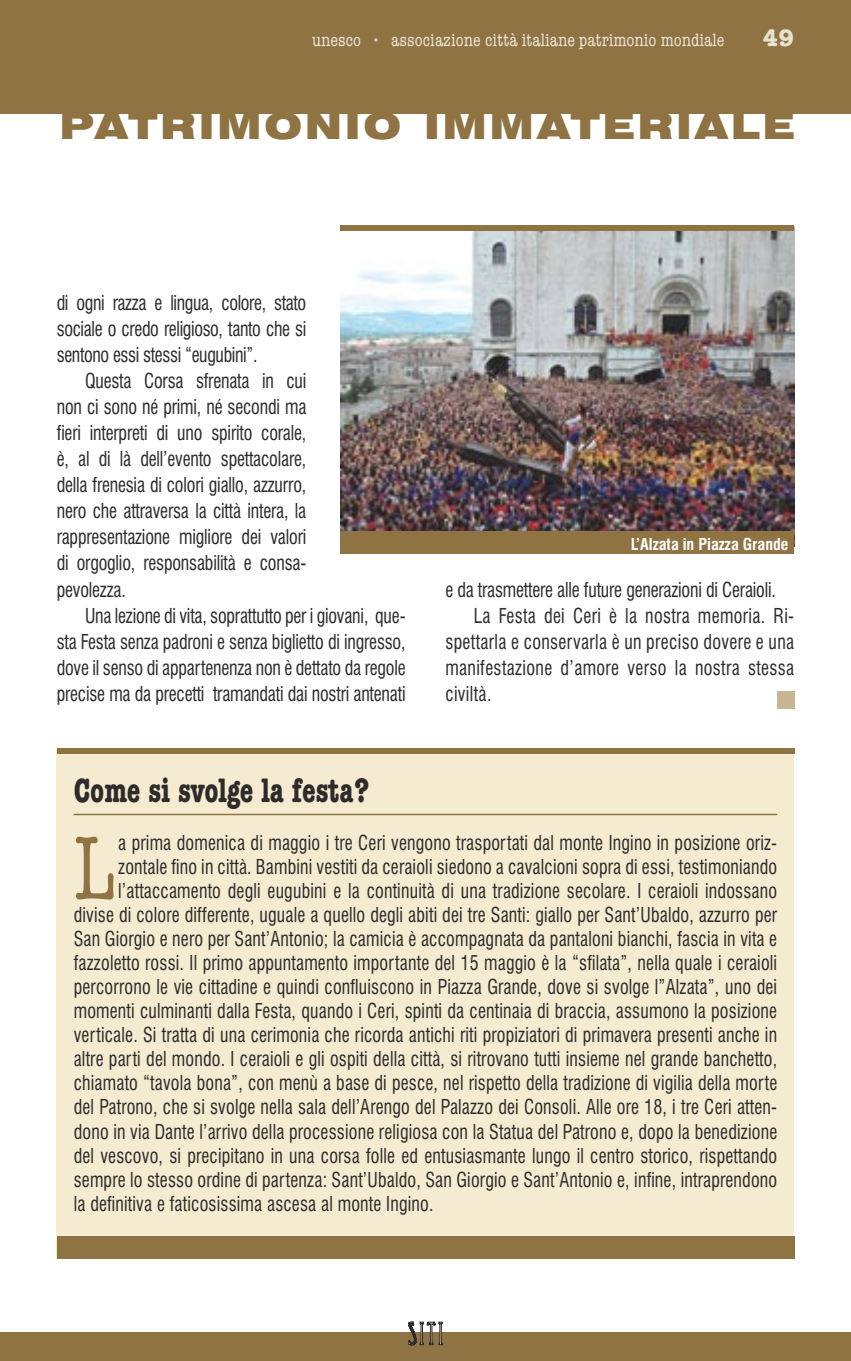
<style>
.page{position:relative;width:851px;height:1361px;background:#fff}
.page>*{position:absolute;margin:0;border:0;box-sizing:border-box;transform-origin:0 0}
.t1{font:condensed 89.8px "American Typewriter";color:#907343;scale:.9 1}
.t2{font:900 expanded 36px "Swiss 721 BT";letter-spacing:.075em;color:#907343}
.t3{font:700 condensed 34px "American Typewriter";color:#2d2c2b;scale:.9 1}
.t4{font:700 24px "American Typewriter";color:#eae0d0}
.t5{font:condensed 20px/26px "Swiss 721 BT";letter-spacing:.01em;color:#2d2c2b;text-align:justify;scale:.9 1}
.t6{font:condensed 20px "Swiss 721 BT";letter-spacing:-.01em;color:#2d2c2b;scale:.9 1}
.t7{font:condensed 18px "American Typewriter";color:#eae0d0}
.t8{font:700 condensed 16px "Swiss 721 BT";color:#fff}
</style>
<div class="page">
<img style="left:340px;top:231px;width:454px;height:300px">
<div style="left:0;top:0;width:850px;height:114px;background:#8f7343"></div>
<div style="left:0;top:1333px;width:850px;height:28px;background:#8f7343"></div>
<svg style="left:408px;top:1321px;width:34px;height:24px"></svg>
<div style="left:57px;top:748px;width:737px;height:511px;background:#f5ebd0"></div>
<hr style="left:74px;top:814px;width:703px;height:1px;background:#907343">
<div style="left:57px;top:748px;width:737px;height:6px;background:#907343"></div>
<div style="left:57px;top:1236px;width:737px;height:23px;background:#907343"></div>
<div style="left:340px;top:225px;width:454px;height:6px;background:#907343"></div>
<div style="left:340px;top:531px;width:454px;height:23px;background:#907343"></div>
<div style="left:777px;top:692px;width:17px;height:17px;background:#c8b393"></div>
<p class="t7" style="left:312px;top:30px;width:414px">unesco • associazione città italiane patrimonio mondiale</p>
<p class="t4" style="left:762px;top:24px;width:33px">49</p>
<h2 class="t2" style="left:60px;top:105px;width:736px">PATRIMONIO IMMATERIALE</h2>
<p class="t5" style="left:57px;top:289px;width:279px">di ogni razza e lingua, colore, stato sociale o credo religioso, tanto che si sentono essi stessi “eugubini”.</p>
<p class="t5" style="left:57px;top:368px;width:279px;text-indent:28px">Questa Corsa sfrenata in cui non ci sono né primi, né secondi ma fieri interpreti di uno spirito corale, è, al di là dell’evento spettacolare, della frenesia di colori giallo, azzurro, nero che attraversa la città intera, la rappresentazione migliore dei valori di orgoglio, responsabilità e consa&shy;pevolezza.</p>
<p class="t5" style="left:57px;top:602px;width:389px;text-indent:28px">Una lezione di vita, soprattutto per i giovani, que&shy;sta Festa senza padroni e senza biglietto di ingresso, dove il senso di appartenenza non è dettato da regole precise ma da precetti tramandati dai nostri antenati</p>
<p class="t8" style="left:631px;top:535px;width:159px">L’Alzata in Piazza Grande</p>
<p class="t6" style="left:445px;top:577px;width:369px">e da trasmettere alle future generazioni di Ceraioli.</p>
<p class="t5" style="left:473px;top:602px;width:357px">La Festa dei Ceri è la nostra memoria. Ri-</p>
<p class="t5" style="left:445px;top:628px;width:389px">spettarla e conservarla è un preciso dovere e una</p>
<p class="t5" style="left:445px;top:654px;width:389px">manifestazione d’amore verso la nostra stessa</p>
<p class="t5" style="left:445px;top:680px;width:53px">civiltà.</p>
<h3 class="t3" style="left:74px;top:771px;width:330px">Come si svolge la festa?</h3>
<h1 class="t1" style="left:74px;top:819px;width:48px">L</h1>
<p class="t5" style="left:118px;top:830px;width:733px">a prima domenica di maggio i tre Ceri vengono trasportati dal monte Ingino in posizione oriz-</p>
<p class="t5" style="left:118px;top:854px;width:733px">zontale fino in città. Bambini vestiti da ceraioli siedono a cavalcioni sopra di essi, testimoniando</p>
<p class="t5" style="left:118px;top:878px;width:733px">l’attaccamento degli eugubini e la continuità di una tradizione secolare. I ceraioli indossano</p>
<p class="t5" style="left:74px;top:902px;width:782px">divise di colore differente, uguale a quello degli abiti dei tre Santi: giallo per Sant’Ubaldo, azzurro per</p>
<p class="t5" style="left:74px;top:926px;width:783px">San Giorgio e nero per Sant’Antonio; la camicia è accompagnata da pantaloni bianchi, fascia in vita e</p>
<p class="t5" style="left:74px;top:950px;width:783px">fazzoletto rossi. Il primo appuntamento importante del 15 maggio è la “sfilata”, nella quale i ceraioli</p>
<p class="t5" style="left:74px;top:974px;width:782px">percorrono le vie cittadine e quindi confluiscono in Piazza Grande, dove si svolge l”Alzata”, uno dei</p>
<p class="t5" style="left:74px;top:998px;width:783px">momenti culminanti dalla Festa, quando i Ceri, spinti da centinaia di braccia, assumono la posizione</p>
<p class="t5" style="left:74px;top:1022px;width:783px">verticale. Si tratta di una cerimonia che ricorda antichi riti propiziatori di primavera presenti anche in</p>
<p class="t5" style="left:74px;top:1046px;width:783px">altre parti del mondo. I ceraioli e gli ospiti della città, si ritrovano tutti insieme nel grande banchetto,</p>
<p class="t5" style="left:74px;top:1070px;width:783px">chiamato “tavola bona”, con menù a base di pesce, nel rispetto della tradizione di vigilia della morte</p>
<p class="t5" style="left:74px;top:1094px;width:783px">del Patrono, che si svolge nella sala dell’Arengo del Palazzo dei Consoli. Alle ore 18, i tre Ceri atten-</p>
<p class="t5" style="left:74px;top:1118px;width:783px">dono in via Dante l’arrivo della processione religiosa con la Statua del Patrono e, dopo la benedizione</p>
<p class="t5" style="left:74px;top:1142px;width:782px">del vescovo, si precipitano in una corsa folle ed entusiasmante lungo il centro storico, rispettando</p>
<p class="t5" style="left:74px;top:1166px;width:783px">sempre lo stesso ordine di partenza: Sant’Ubaldo, San Giorgio e Sant’Antonio e, infine, intraprendono</p>
<p class="t5" style="left:74px;top:1190px;width:401px">la definitiva e faticosissima ascesa al monte Ingino.</p>
</div>
